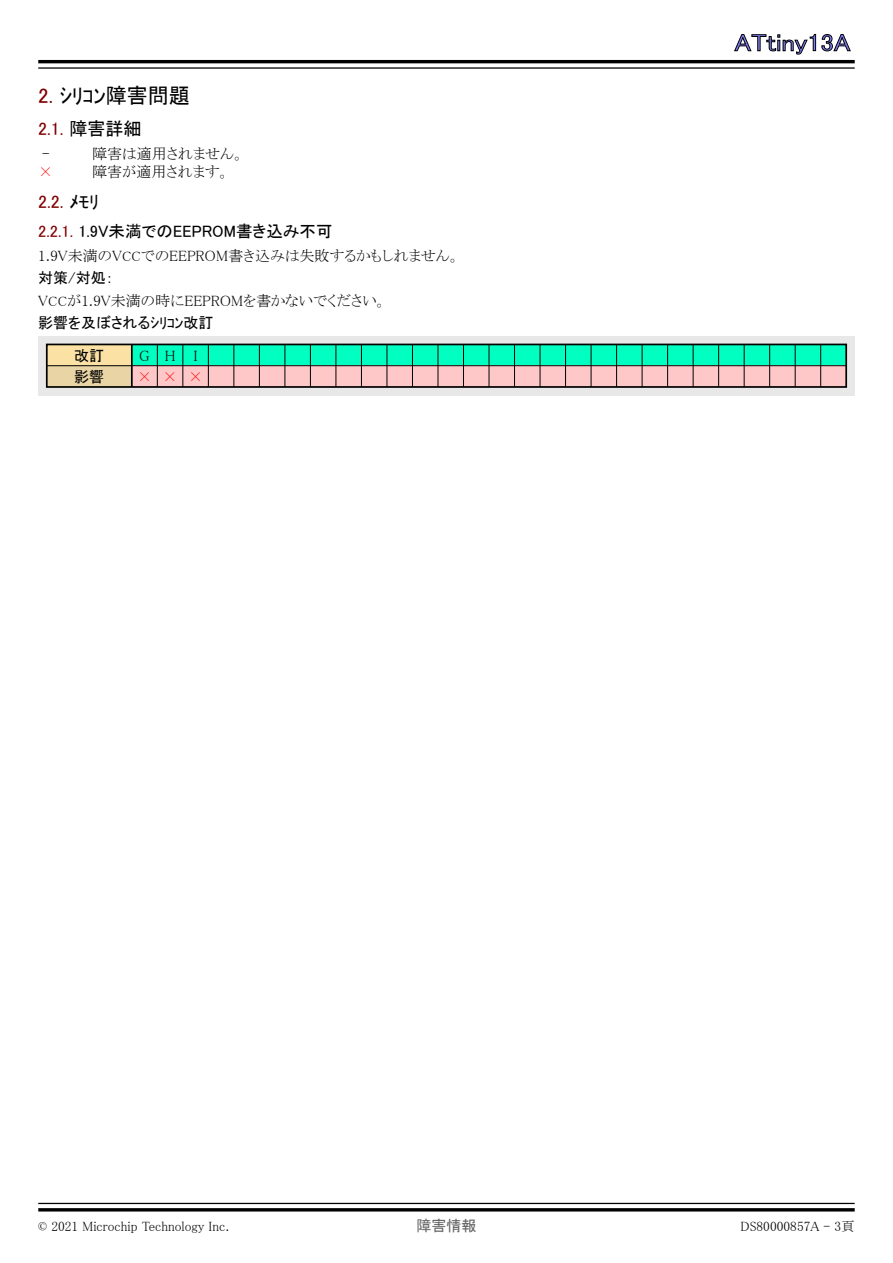
<style>
.page{position:relative;width:893px;height:1263px;background:#fff}
.page>*{position:absolute;margin:0;border:0;box-sizing:border-box;transform-origin:0 0}
.t1{font:24px "MS P Gothic";color:#8080ff;scale:1.1 1}
.t2{font:21px "MS P Gothic";color:#000}
.t3{font:18px "MS P Gothic";color:#800000}
.t4{font:16.5px "MS P Gothic";color:#000}
.t5{font:15px "MS P Mincho";color:#000}
.t6{font:15px/32.4px "MS P Gothic";color:#000}
.t7{font:15px "MS P Gothic";color:#646464}
.t8{font:15px "MS P Mincho";color:#f00}
.t9{font:13.5px "MS P Mincho";color:#000}
.s1{color:#800000}
.s2{color:#000}
.s3{font-size:13.5px}
</style>
<div class="page">
<svg style="left:734px;top:34px;width:117px;height:21px"></svg>
<hr style="left:38px;top:60px;width:817px;height:3px;background:#000">
<hr style="left:38px;top:67px;width:817px;height:2px;background:#000">
<hr style="left:38px;top:1203px;width:817px;height:1px;background:#000">
<hr style="left:38px;top:1208px;width:817px;height:3px;background:#000">
<div style="left:38px;top:336px;width:817px;height:59px;background:#e8e8e8"></div>
<div style="left:132px;top:344px;width:714px;height:22px;background:#00ffc0"></div>
<div style="left:47px;top:344px;width:85px;height:43px;background:#fce1a4"></div>
<div style="left:132px;top:366px;width:714px;height:21px;background:#ffc8c8"></div>
<div style="left:47px;top:366px;width:85px;height:21px;background:#e8d4a4"></div>
<div style="left:46px;top:344px;width:801px;height:44px;border:2px solid #000"></div>
<hr style="left:131px;top:344px;width:2px;height:43px;background:#000">
<hr style="left:157px;top:344px;width:1px;height:43px;background:#000">
<hr style="left:182px;top:344px;width:1px;height:43px;background:#000">
<hr style="left:208px;top:344px;width:1px;height:43px;background:#000">
<hr style="left:233px;top:344px;width:1px;height:43px;background:#000">
<hr style="left:259px;top:344px;width:1px;height:43px;background:#000">
<hr style="left:284px;top:344px;width:1px;height:43px;background:#000">
<hr style="left:310px;top:344px;width:1px;height:43px;background:#000">
<hr style="left:335px;top:344px;width:1px;height:43px;background:#000">
<hr style="left:361px;top:344px;width:1px;height:43px;background:#000">
<hr style="left:387px;top:344px;width:1px;height:43px;background:#000">
<hr style="left:412px;top:344px;width:1px;height:43px;background:#000">
<hr style="left:438px;top:344px;width:1px;height:43px;background:#000">
<hr style="left:463px;top:344px;width:1px;height:43px;background:#000">
<hr style="left:489px;top:344px;width:1px;height:43px;background:#000">
<hr style="left:514px;top:344px;width:1px;height:43px;background:#000">
<hr style="left:540px;top:344px;width:1px;height:43px;background:#000">
<hr style="left:565px;top:344px;width:1px;height:43px;background:#000">
<hr style="left:591px;top:344px;width:1px;height:43px;background:#000">
<hr style="left:616px;top:344px;width:1px;height:43px;background:#000">
<hr style="left:642px;top:344px;width:1px;height:43px;background:#000">
<hr style="left:667px;top:344px;width:1px;height:43px;background:#000">
<hr style="left:693px;top:344px;width:1px;height:43px;background:#000">
<hr style="left:718px;top:344px;width:1px;height:43px;background:#000">
<hr style="left:744px;top:344px;width:1px;height:43px;background:#000">
<hr style="left:769px;top:344px;width:1px;height:43px;background:#000">
<hr style="left:795px;top:344px;width:1px;height:43px;background:#000">
<hr style="left:820px;top:344px;width:1px;height:43px;background:#000">
<hr style="left:47px;top:365px;width:799px;height:1px;background:#000">
<h2 class="t2" style="left:38px;top:85px;width:153px"><span class="s1">2.</span> ｼﾘｺﾝ障害問題</h2>
<p class="t3" style="left:38px;top:119px;width:105px">2.1. <span class="s2">障害詳細</span></p>
<p class="t5" style="left:42px;top:146px;width:9px">-</p>
<p class="t5" style="left:92px;top:146px;width:154px">障害は適用されません。</p>
<p class="t8" style="left:38px;top:164px;width:16px">×</p>
<p class="t5" style="left:92px;top:164px;width:139px">障害が適用されます。</p>
<p class="t3" style="left:38px;top:193px;width:62px">2.2. <span class="s2">ﾒﾓﾘ</span></p>
<p class="t4" style="left:38px;top:222px;width:296px"><span class="s1">2.2.1.</span> 1.9V未満でのEEPROM書き込み不可</p>
<p class="t5" style="left:38px;top:248px;width:423px">1.9V未満のV<span class="s3">CC</span>でのEEPROM書き込みは失敗するかもしれません。</p>
<p class="t6" style="left:38px;top:261px;width:76px">対策/対処：</p>
<p class="t5" style="left:38px;top:293px;width:350px">V<span class="s3">CC</span>が1.9V未満の時にEEPROMを書かないでください。</p>
<p class="t6" style="left:74px;top:306px;width:141px;text-indent:-36px">影響を及ぼされるｼﾘｺﾝ改訂改訂</p>
<p class="t6" style="left:74px;top:360px;width:31px">影響</p>
<h1 class="t1" style="left:734px;top:30px;width:107px">ATtiny13A</h1>
<p class="t9" style="left:38px;top:1219px;width:193px">© 2021 Microchip Technology Inc.</p>
<p class="t7" style="left:416px;top:1218px;width:61px">障害情報</p>
<p class="t9" style="left:740px;top:1219px;width:116px">DS80000857A - 3頁</p>
</div>
